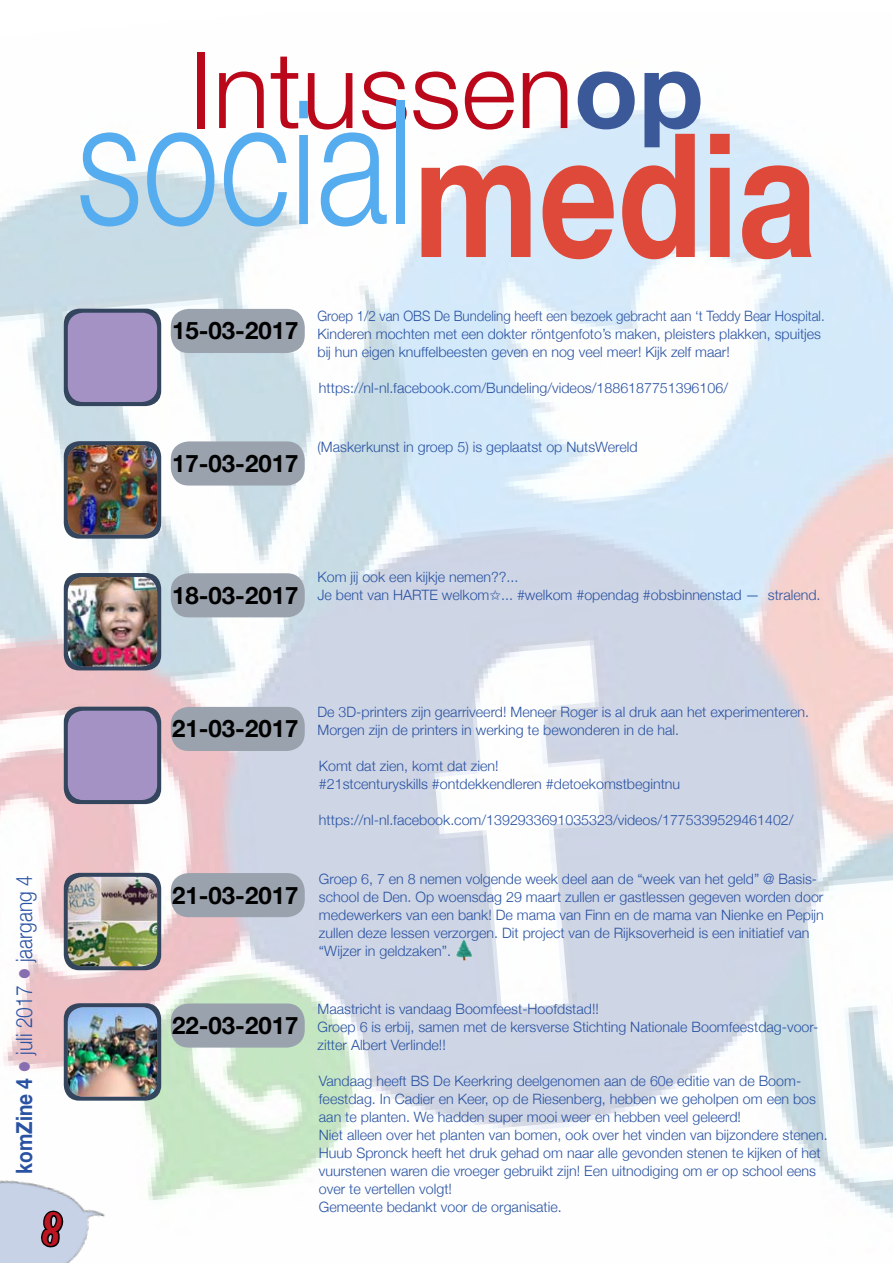
<style>
.page{position:relative;width:893px;height:1263px;background:#fff}
.page>*{position:absolute;margin:0;border:0;box-sizing:border-box;transform-origin:0 0}
.t1{font:300 172.5px "Helvetica Neue";color:#55acef;scale:.8 1}
.t2{font:300 106.5px "Helvetica Neue";color:#ba071a}
.t3{font:700 24px "Helvetica Neue";color:#000}
.t4{font:300 22.5px "Helvetica Neue";color:#2952a2;scale:.85 1}
.t5{font:300 14.25px/18px "Helvetica Neue";color:#2952a2}
.t6{font:300 14.25px/18px "Helvetica Neue";color:#2952a2;scale:.93 1}
.s1{font-weight:700}
.s2{font-weight:400;font-size:30px;color:#866eb1}
.s3{font-weight:700;color:#3b5999}
.s4{font-weight:700;color:#df493a}
</style>
<div class="page">
<img style="left:0;top:108px;width:893px;height:1110px">
<img style="left:455px;top:938px;width:20px;height:24px">
<div style="left:64px;top:441px;width:97px;height:98px;background:#34465e;border-radius:16px"></div>
<img style="left:68px;top:445px;width:89px;height:90px">
<div style="left:171px;top:441px;width:134px;height:44px;background:#9aa2ae;border-radius:18px"></div>
<svg style="left:64px;top:573px;width:97px;height:97px"></svg>
<img style="left:68px;top:577px;width:89px;height:89px">
<div style="left:171px;top:573px;width:134px;height:44px;background:#9aa2ae;border-radius:18px"></div>
<svg style="left:64px;top:707px;width:97px;height:97px"></svg>
<div style="left:68px;top:711px;width:89px;height:89px;background:#a492c5;border-radius:16px"></div>
<div style="left:171px;top:707px;width:134px;height:44px;background:#9aa2ae;border-radius:18px"></div>
<svg style="left:64px;top:873px;width:97px;height:97px"></svg>
<img style="left:68px;top:877px;width:89px;height:89px">
<div style="left:171px;top:873px;width:134px;height:44px;background:#9aa2ae;border-radius:18px"></div>
<div style="left:64px;top:1003px;width:97px;height:98px;background:linear-gradient(to right,#34465e,#35475e);border-radius:16px"></div>
<img style="left:68px;top:1007px;width:89px;height:89px">
<div style="left:171px;top:1003px;width:134px;height:44px;background:#9aa2ae;border-radius:18px"></div>
<svg style="left:64px;top:309px;width:97px;height:97px"></svg>
<div style="left:68px;top:313px;width:89px;height:89px;background:#a492c5;border-radius:16px"></div>
<div style="left:171px;top:309px;width:134px;height:44px;background:#9aa2ae;border-radius:18px"></div>
<img style="left:0;top:1175px;width:109px;height:88px">
<svg style="left:30px;top:1208px;width:44px;height:41px;background:#959dad"></svg>
<h3 class="t4" style="left:11px;top:1173px;width:352px;rotate:-90deg"><span class="s1">komZine 4</span> <span class="s2">•</span> juli 2017 <span class="s2">•</span> jaargang 4</h3>
<h2 class="t2" style="left:189px;top:25px;width:516px">Intussen<span class="s3">op</span></h2>
<h1 class="t1" style="left:76px;top:57px;width:927px">social<span class="s4">media</span></h1>
<h3 class="t3" style="left:172px;top:316px;width:128px">15-03-2017</h3>
<h3 class="t3" style="left:172px;top:449px;width:128px">17-03-2017</h3>
<p class="t6" style="left:317px;top:307px;width:547px">Groep 1/2 van OBS De Bundeling heeft een bezoek gebracht aan ‘t Teddy Bear Hospital.<br>Kinderen mochten met een dokter röntgenfoto’s maken, pleisters plakken, spuitjes bij hun eigen knuffelbeesten geven en nog veel meer! Kijk zelf maar!</p>
<p class="t5" style="left:319px;top:379px;width:411px">https://nl-nl.facebook.com/Bundeling/videos/1886187751396106/</p>
<p class="t5" style="left:317px;top:437px;width:322px">(Maskerkunst in groep 5) is geplaatst op NutsWereld</p>
<h3 class="t3" style="left:172px;top:580px;width:128px">18-03-2017</h3>
<p class="t5" style="left:317px;top:568px;width:505px">Kom jij ook een kijkje nemen??...<br>Je bent van HARTE welkom✩... #welkom #opendag #obsbinnenstad — stralend.</p>
<h3 class="t3" style="left:172px;top:714px;width:128px">21-03-2017</h3>
<h3 class="t3" style="left:172px;top:880px;width:128px">21-03-2017</h3>
<h3 class="t3" style="left:172px;top:1011px;width:128px">22-03-2017</h3>
<p class="t5" style="left:317px;top:703px;width:493px">De 3D-printers zijn gearriveerd! Meneer Roger is al druk aan het experimenteren.<br>Morgen zijn de printers in werking te bewonderen in de hal.</p>
<p class="t5" style="left:319px;top:757px;width:363px">Komt dat zien, komt dat zien!<br>#21stcenturyskills #ontdekkendleren #detoekomstbegintnu</p>
<p class="t5" style="left:319px;top:811px;width:476px">https://nl-nl.facebook.com/1392933691035323/videos/1775339529461402/</p>
<p class="t5" style="left:319px;top:869px;width:506px">Groep 6, 7 en 8 nemen volgende week deel aan de “week van het geld” @ Basis&shy;school de Den. Op woensdag 29 maart zullen er gastlessen gegeven worden door medewerkers van een bank! De mama van Finn en de mama van Nienke en Pepijn zullen deze lessen verzorgen. Dit project van de Rijksoverheid is een initiatief van “Wijzer in geldzaken”.</p>
<p class="t5" style="left:317px;top:1000px;width:503px">Maastricht is vandaag Boomfeest-Hoofdstad!!<br>Groep 6 is erbij, samen met de kersverse Stichting Nationale Boomfeestdag-voor&shy;zitter Albert Verlinde!!</p>
<p class="t5" style="left:319px;top:1072px;width:510px">Vandaag heeft BS De Keerkring deelgenomen aan de 60e editie van de Boom&shy;feestdag. In Cadier en Keer, op de Riesenberg, hebben we geholpen om een bos aan te planten. We hadden super mooi weer en hebben veel geleerd!<br>Niet alleen over het planten van bomen, ook over het vinden van bijzondere stenen.<br>Huub Spronck heeft het druk gehad om naar alle gevonden stenen te kijken of het vuurstenen waren die vroeger gebruikt zijn! Een uitnodiging om er op school eens over te vertellen volgt!<br>Gemeente bedankt voor de organisatie.</p>
</div>
